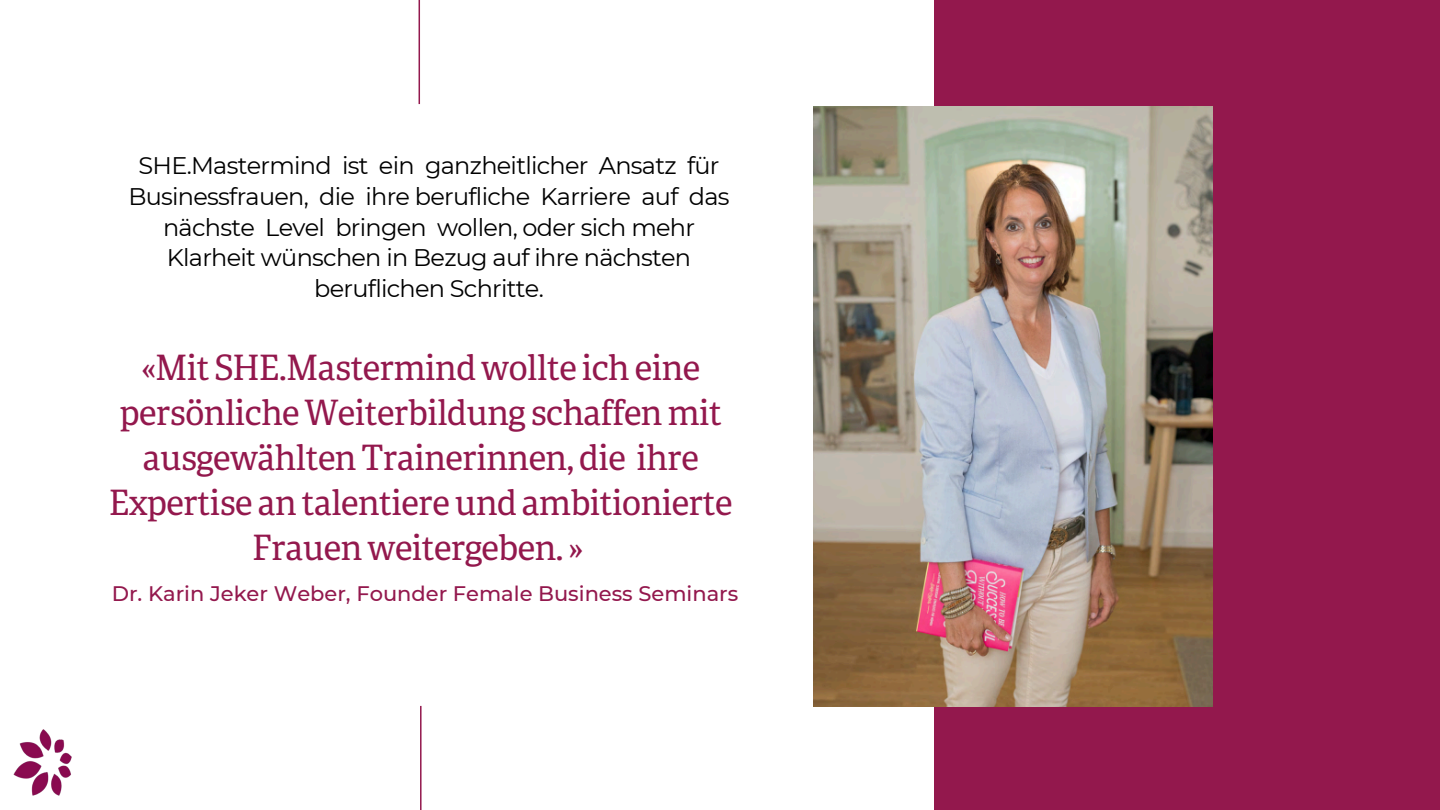
<style>
.page{position:relative;width:1440px;height:810px;background:#fff}
.page>*{position:absolute;margin:0;border:0;box-sizing:border-box;transform-origin:0 0}
.t1{font:35px/45px "Portada";letter-spacing:-.03em;color:#93184d;text-align:center}
.t2{font:24px/30.8px "Montserrat";letter-spacing:-.03em;color:#000;text-align:center}
.t3{font:500 21px "Montserrat";color:#93184d}
</style>
<div class="page">
<div style="left:934px;top:0;width:506px;height:810px;background:#93184d"></div>
<img style="left:13px;top:729px;width:59px;height:67px">
<hr style="left:419px;top:0;width:1px;height:104px;background:#93184d">
<hr style="left:420px;top:706px;width:2px;height:104px;background:#93184d">
<img style="left:814px;top:106px;width:399px;height:600px">
<p class="t2" style="left:128px;top:150px;width:603px">SHE.Mastermind ist ein ganzheitlicher Ansatz für Businessfrauen, die ihre berufliche Karriere auf das nächste Level bringen wollen, oder sich mehr Klarheit wünschen in Bezug auf ihre nächsten beruflichen Schritte.</p>
<h1 class="t1" style="left:109px;top:348px;width:625px">«Mit SHE.Mastermind wollte ich eine persönliche Weiterbildung schaffen mit ausgewählten Trainerinnen, die ihre Expertise an talentiere und ambitionierte Frauen weitergeben. »</h1>
<p class="t3" style="left:112px;top:581px;width:628px">Dr. Karin Jeker Weber, Founder Female Business Seminars</p>
</div>
